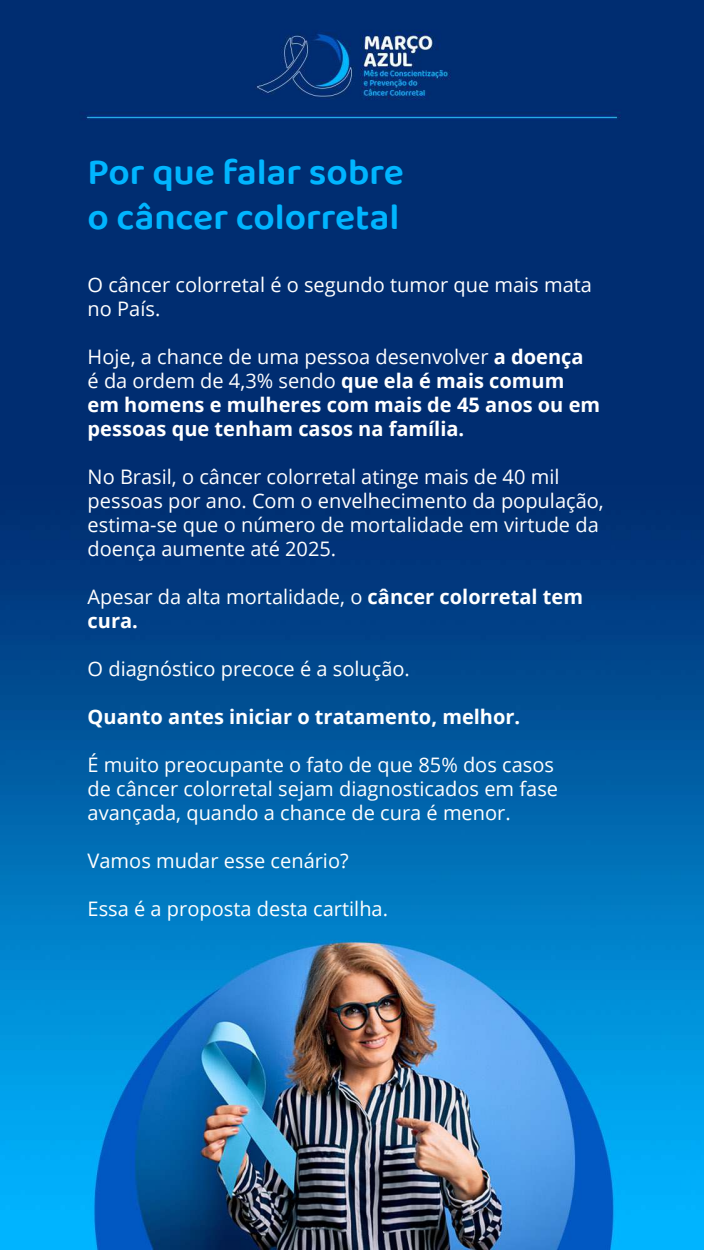
<style>
.page{position:relative;width:704px;height:1250px;background:#fff}
.page>*{position:absolute;margin:0;border:0;box-sizing:border-box;transform-origin:0 0}
.t1{font:600 37.5px/45px "Baloo 2";color:#00b5ff}
.t2{font:20px/24px "Open Sans";color:#fff}
.t3{font:700 20px/24px "Open Sans";color:#fff}
.s1{font-weight:400}
.s2{font-weight:700}
</style>
<div class="page">
<img style="left:0;top:0;width:703px;height:1250px">
<h1 class="t1" style="left:88px;top:152px;width:317px">Por que falar sobre o câncer colorretal</h1>
<p class="t2" style="left:88px;top:272px;width:505px">O câncer colorretal é o segundo tumor que mais mata no País.</p>
<p class="t3" style="left:88px;top:344px;width:513px"><span class="s1">Hoje, a chance de uma pessoa desenvolver</span> a doença<br><span class="s1">é da ordem de 4,3% sendo</span> que ela é mais comum em homens e mulheres com mais de 45 anos ou em pessoas que tenham casos na família.</p>
<p class="t2" style="left:88px;top:464px;width:517px">No Brasil, o câncer colorretal atinge mais de 40 mil pessoas por ano. Com o envelhecimento da população, estima-se que o número de mortalidade em virtude da doença aumente até 2025.</p>
<p class="t2" style="left:88px;top:584px;width:496px">Apesar da alta mortalidade, o <span class="s2">câncer colorretal tem cura.</span></p>
<p class="t2" style="left:88px;top:656px;width:323px">O diagnóstico precoce é a solução.</p>
<p class="t3" style="left:88px;top:704px;width:434px">Quanto antes iniciar o tratamento, melhor.</p>
<p class="t2" style="left:88px;top:752px;width:471px">É muito preocupante o fato de que 85% dos casos de câncer colorretal sejam diagnosticados em fase avançada, quando a chance de cura é menor.</p>
<p class="t2" style="left:88px;top:848px;width:262px">Vamos mudar esse cenário?</p>
<p class="t2" style="left:88px;top:896px;width:302px">Essa é a proposta desta cartilha.</p>
</div>
